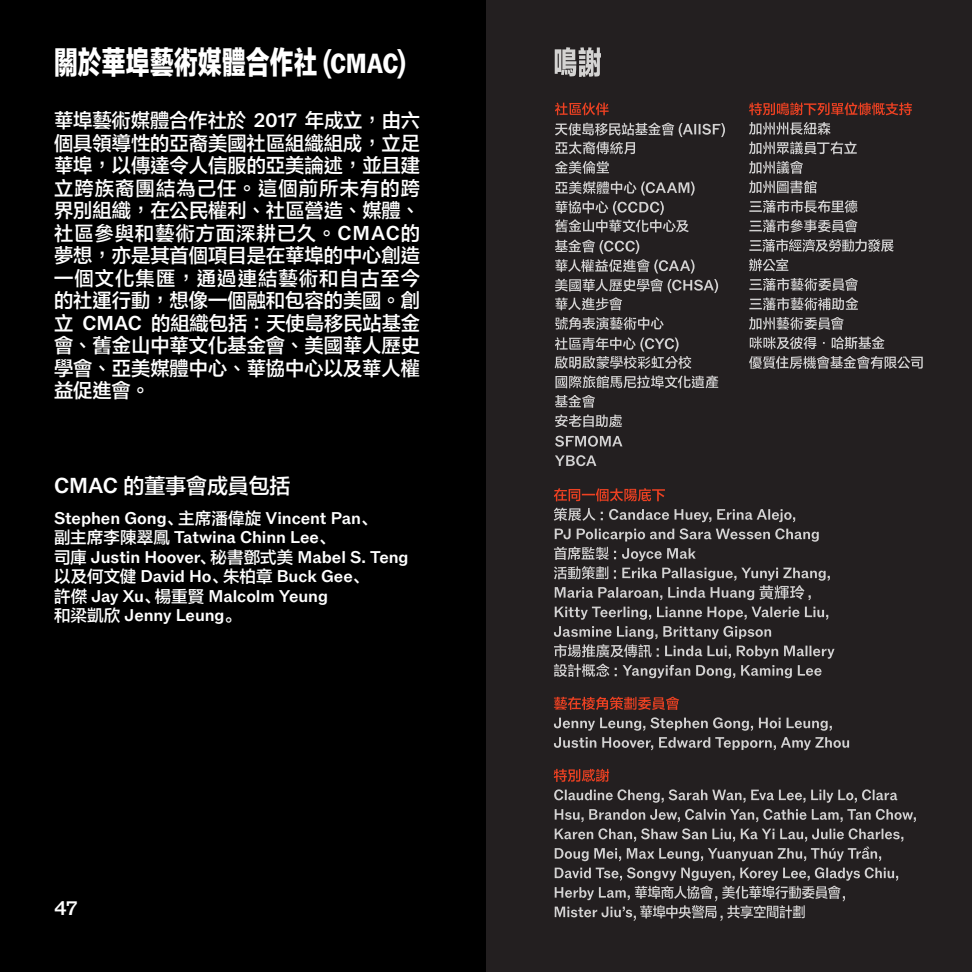
<style>
.page{position:relative;width:972px;height:972px;background:#fff}
.page>*{position:absolute;margin:0;border:0;box-sizing:border-box;transform-origin:0 0}
.t1{font:31.5px "FZLTTHCK GBK1 0";letter-spacing:.01em;color:#fff}
.t2{font:21px "FZLTZHB BIG5 0";letter-spacing:-.005em;color:#fff}
.t3{font:19.5px/22.5px "FZLTZHB BIG5 0";color:#fff;text-align:justify}
.t4{font:500 19.5px "ABCROM Unlicensed Trial";color:#fff}
.t5{font:500 16.95px/19.5px "ABCROM Unlicensed Trial";letter-spacing:-.005em;color:#fff}
.s1{font-family:"ABCROM Condensed Unlicensed Trial";font-weight:700}
.s2{font-family:"ABCROM Unlicensed Trial";font-weight:500}
.s3{font-family:"ABCROM Unlicensed Trial";font-weight:500;font-size:20.1px}
.s4{font-family:"ABCROM Unlicensed Trial";font-weight:500;font-size:21.6px}
.s5{font-family:"FZLTZCHJW GB1 0";font-weight:400;font-size:16.5px}
.s6{font-family:"FZLTZHB BIG5 0";font-weight:400;font-size:16.5px}
</style>
<div class="page">
<div style="left:0;top:0;width:513px;height:972px;background:#000"></div>
<div style="left:486px;top:0;width:486px;height:972px;background:#231f20"></div>
<svg style="left:555px;top:47px;width:46px;height:30px"></svg>
<svg style="left:555px;top:455px;width:41px;height:11px"></svg>
<svg style="left:555px;top:436px;width:67px;height:11px"></svg>
<svg style="left:555px;top:415px;width:67px;height:12px"></svg>
<svg style="left:555px;top:395px;width:40px;height:13px"></svg>
<svg style="left:556px;top:376px;width:162px;height:12px"></svg>
<svg style="left:555px;top:337px;width:136px;height:32px"></svg>
<svg style="left:555px;top:317px;width:109px;height:13px"></svg>
<svg style="left:555px;top:240px;width:163px;height:70px"></svg>
<svg style="left:555px;top:181px;width:140px;height:51px"></svg>
<svg style="left:555px;top:161px;width:54px;height:13px"></svg>
<svg style="left:555px;top:123px;width:170px;height:31px"></svg>
<svg style="left:555px;top:103px;width:54px;height:12px"></svg>
<svg style="left:555px;top:867px;width:343px;height:54px"></svg>
<svg style="left:555px;top:828px;width:348px;height:33px"></svg>
<svg style="left:555px;top:809px;width:361px;height:13px"></svg>
<svg style="left:554px;top:789px;width:343px;height:14px"></svg>
<svg style="left:554px;top:769px;width:55px;height:13px"></svg>
<svg style="left:554px;top:737px;width:295px;height:13px"></svg>
<svg style="left:554px;top:717px;width:278px;height:14px"></svg>
<svg style="left:554px;top:697px;width:125px;height:13px"></svg>
<svg style="left:554px;top:626px;width:281px;height:52px"></svg>
<svg style="left:555px;top:607px;width:273px;height:13px"></svg>
<svg style="left:554px;top:528px;width:276px;height:72px"></svg>
<svg style="left:554px;top:508px;width:241px;height:14px"></svg>
<svg style="left:554px;top:488px;width:111px;height:13px"></svg>
<svg style="left:749px;top:356px;width:174px;height:13px"></svg>
<svg style="left:750px;top:336px;width:135px;height:13px"></svg>
<svg style="left:749px;top:317px;width:95px;height:13px"></svg>
<svg style="left:749px;top:297px;width:109px;height:13px"></svg>
<svg style="left:749px;top:278px;width:109px;height:13px"></svg>
<svg style="left:749px;top:258px;width:39px;height:13px"></svg>
<svg style="left:749px;top:239px;width:145px;height:13px"></svg>
<svg style="left:749px;top:219px;width:108px;height:13px"></svg>
<svg style="left:749px;top:200px;width:109px;height:13px"></svg>
<svg style="left:749px;top:181px;width:68px;height:12px"></svg>
<svg style="left:749px;top:161px;width:54px;height:13px"></svg>
<svg style="left:749px;top:142px;width:108px;height:12px"></svg>
<svg style="left:749px;top:122px;width:82px;height:13px"></svg>
<svg style="left:749px;top:103px;width:163px;height:12px"></svg>
<p class="t1" style="left:54px;top:45px;width:354px">關於華埠藝術媒體合作社 <span class="s1">(CMAC)</span></p>
<p class="t3" style="left:54px;top:109px;width:368px">華埠藝術媒體合作社於 <span class="s2">2017</span> 年成立，由六個具領導性的亞裔美國社區組織組成，立足華埠，以傳達令人信服的亞美論述，並且建立跨族裔團結為己任。這個前所未有的跨界別組織，在公民權利、社區營造、媒體、社區參與和藝術方面深耕已久。<span class="s3">CMAC</span>的夢想，亦是其首個項目是在華埠的中心創造一個文化集匯，通過連結藝術和自古至今的社運行動，想像一個融和包容的美國。創立 <span class="s3">CMAC</span> 的組織包括：天使島移民站基金會、舊金山中華文化基金會、美國華人歷史學會、亞美媒體中心、華協中心以及華人權益促進會。</p>
<p class="t2" style="left:54px;top:472px;width:238px"><span class="s4">CMAC</span> 的董事會成員包括</p>
<p class="t5" style="left:54px;top:508px;width:356px">Stephen Gong<span class="s5">、</span><span class="s6">主席潘偉旋</span> Vincent Pan<span class="s5">、<br></span><span class="s6">副主席李陳翠鳳</span> Tatwina Chinn Lee<span class="s5">、<br></span><span class="s6">司庫</span> Justin Hoover<span class="s5">、</span><span class="s6">秘書鄧式美</span> Mabel S. Teng<span class="s6">以及何文健</span> David Ho<span class="s5">、</span><span class="s6">朱柏章</span> Buck Gee<span class="s5">、<br></span><span class="s6">許傑</span> Jay Xu<span class="s5">、</span><span class="s6">楊重賢</span> Malcolm Yeung<br><span class="s6">和梁凱欣</span> Jenny Leung<span class="s5">。</span></p>
<p class="t4" style="left:54px;top:897px;width:25px">47</p>
</div>
